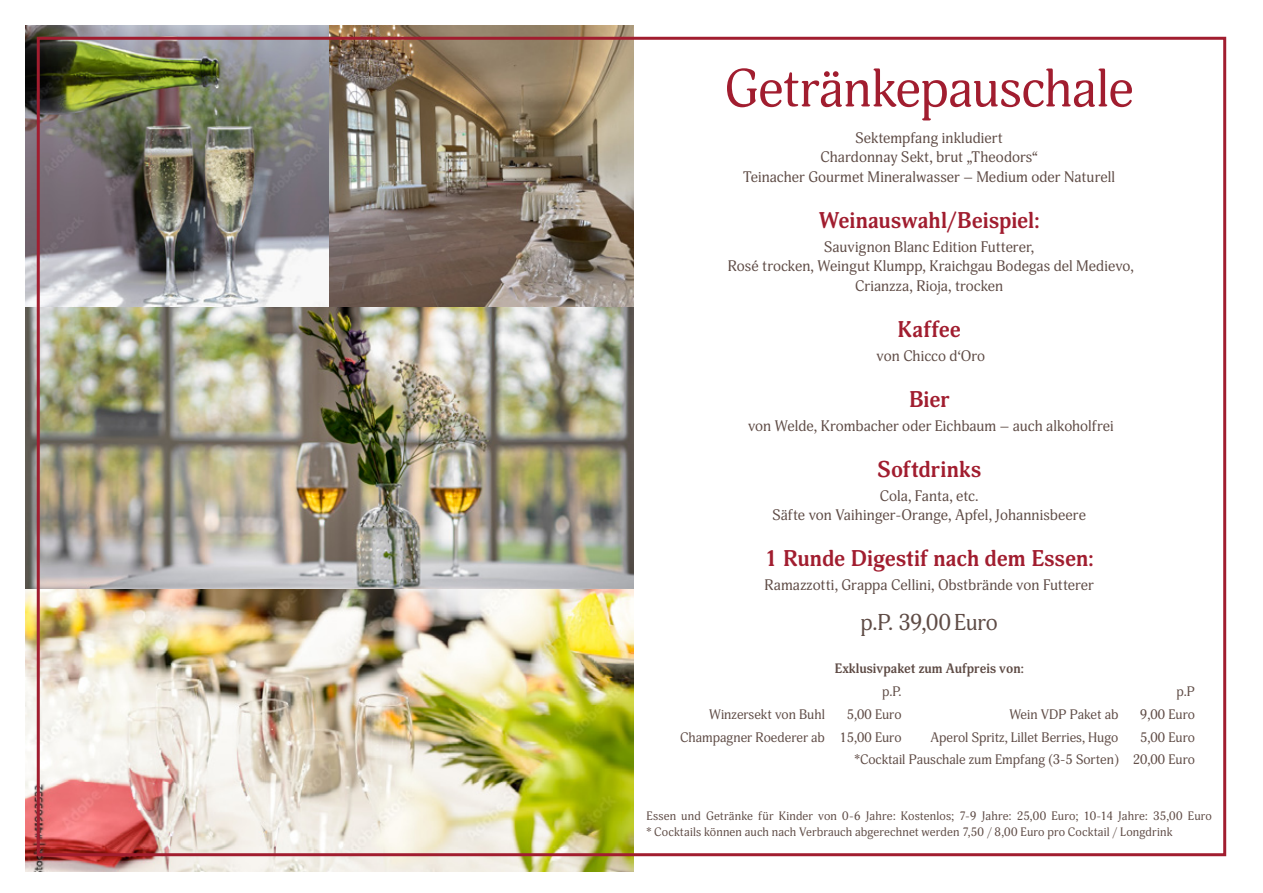
<style>
.page{position:relative;width:1263px;height:893px;background:#fff}
.page>*{position:absolute;margin:0;border:0;box-sizing:border-box;transform-origin:0 0}
.Überschrift{font:52.5px "Adonis";letter-spacing:-.01em;color:#a11d2f}
.Ü2{font:700 22.5px "Adonis";color:#a11d2f}
.Ü2_Preise{font:22.5px "Adonis";letter-spacing:-.005em;color:#5f4c46}
.Menü{font:15px/19.5px "Adonis";letter-spacing:.005em;color:#5f4c46;text-align:center}
.Menü-2{font:13.5px "Adonis";color:#5f4c46}
.Menü-3{font:700 13.5px "Adonis";color:#5f4c46}
.Menü-4{font:12px/16.5px "Adonis";letter-spacing:.015em;color:#5f4c46}
</style>
<div class="page">
<img style="left:26px;top:26px;width:608px;height:846px">
<p class="Überschrift" style="left:724px;top:58px;width:411px">Getränkepauschale</p>
<p class="Menü" style="left:743px;top:129px;width:373px">Sektempfang inkludiert<br>Chardonnay Sekt, brut „Theodors“<br>Teinacher Gourmet Mineralwasser – Medium oder Naturell</p>
<p class="Ü2" style="left:819px;top:207px;width:222px">Weinauswahl/Beispiel:</p>
<p class="Menü" style="left:728px;top:237px;width:407px">Sauvignon Blanc Edition Futterer,<br>Rosé trocken, Weingut Klumpp, Kraichgau Bodegas del Medievo,<br>Crianzza, Rioja, trocken</p>
<p class="Ü2" style="left:897px;top:316px;width:65px">Kaffee</p>
<p class="Menü" style="left:877px;top:346px;width:110px">von Chicco d‘Oro</p>
<p class="Ü2" style="left:909px;top:386px;width:42px">Bier</p>
<p class="Menü" style="left:748px;top:416px;width:367px">von Welde, Krombacher oder Eichbaum – auch alkoholfrei</p>
<p class="Ü2" style="left:877px;top:456px;width:105px">Softdrinks</p>
<p class="Menü" style="left:772px;top:486px;width:315px">Cola, Fanta, etc.<br>Säfte von Vaihinger-Orange, Apfel, Johannisbeere</p>
<p class="Ü2" style="left:765px;top:545px;width:330px">1 Runde Digestif nach dem Essen:</p>
<p class="Menü" style="left:764px;top:575px;width:331px">Ramazzotti, Grappa Cellini, Obstbrände von Futterer</p>
<p class="Ü2_Preise" style="left:860px;top:609px;width:139px">p.P. 39,00Euro</p>
<p class="Menü-3" style="left:834px;top:661px;width:191px">Exklusivpaket zum Aufpreis von:</p>
<p class="Menü-2" style="left:882px;top:684px;width:21px">p.P.</p>
<p class="Menü-2" style="left:1176px;top:684px;width:20px">p.P</p>
<p class="Menü-2" style="left:709px;top:707px;width:117px">Winzersekt von Buhl</p>
<p class="Menü-2" style="left:847px;top:707px;width:56px">5,00 Euro</p>
<p class="Menü-2" style="left:1009px;top:707px;width:110px">Wein VDP Paket ab</p>
<p class="Menü-2" style="left:1140px;top:707px;width:56px">9,00 Euro</p>
<p class="Menü-2" style="left:680px;top:729px;width:146px">Champagner Roederer ab</p>
<p class="Menü-2" style="left:839px;top:729px;width:64px">15,00 Euro</p>
<p class="Menü-2" style="left:930px;top:729px;width:190px">Aperol Spritz, Lillet Berries, Hugo</p>
<p class="Menü-2" style="left:1140px;top:729px;width:56px">5,00 Euro</p>
<p class="Menü-2" style="left:854px;top:752px;width:266px">*Cocktail Pauschale zum Empfang (3-5 Sorten)</p>
<p class="Menü-2" style="left:1133px;top:752px;width:64px">20,00 Euro</p>
<p class="Menü-4" style="left:646px;top:808px;width:567px">Essen und Getränke für Kinder von 0-6 Jahre: Kostenlos; 7-9 Jahre: 25,00 Euro; 10-14 Jahre: 35,00 Euro * Cocktails können auch nach Verbrauch abgerechnet werden 7,50 / 8,00 Euro pro Cocktail / Longdrink</p>
</div>
